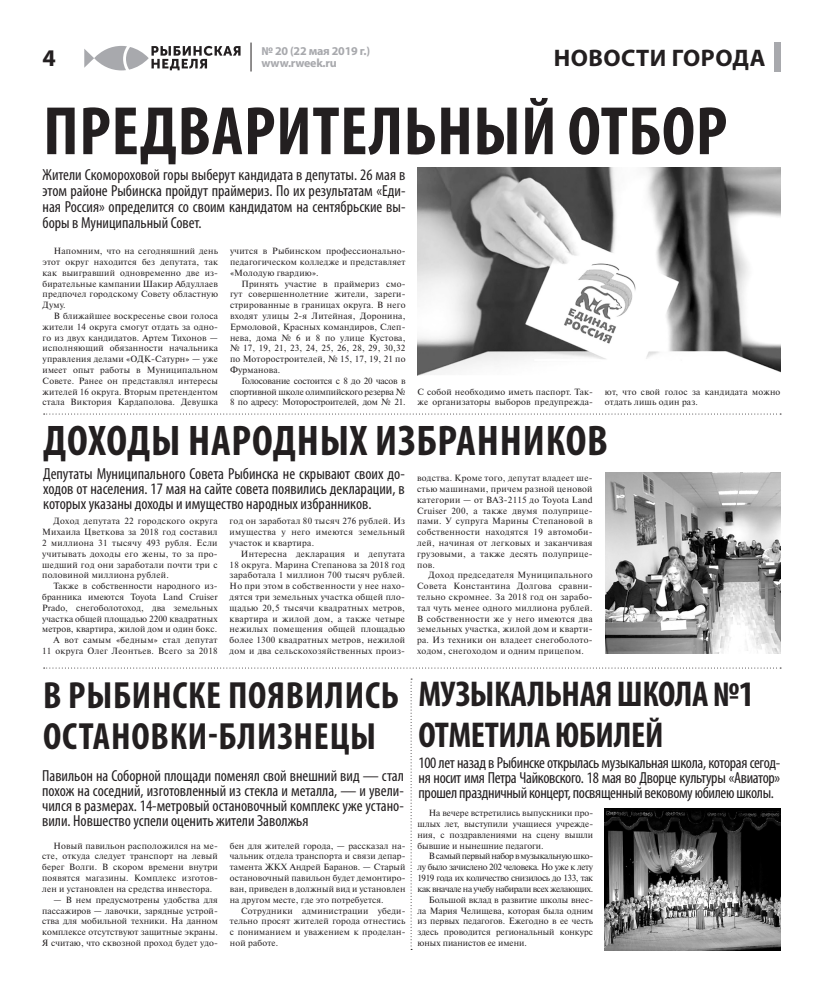
<style>
.page{position:relative;width:823px;height:993px;background:#fff}
.page>*{position:absolute;margin:0;border:0;box-sizing:border-box;transform-origin:0 0}
.Заголовок1{font:700 condensed 69px "Myriad Pro";letter-spacing:.01em;color:#231f20}
.Заголовок1-2{font:700 condensed 43px "Myriad Pro";letter-spacing:.02em;color:#231f20}
.Заголовок1-3{font:700 condensed 38px/41px "Myriad Pro";letter-spacing:.02em;color:#231f20}
.Заголовок1-4{font:700 condensed 36px/41px "Myriad Pro";letter-spacing:-.01em;color:#231f20}
.рубрика1{font:700 24px "Myriad Pro";letter-spacing:.02em;color:#231f20}
.Лид1{font:condensed 16px/15px "Myriad Pro";color:#231f20;text-align:justify}
.t1{font:700 12px/12px "Myriad Pro";letter-spacing:-.02em;color:#a8a9ad}
.Основной_текст1{font:9px/10.8px "Newton C";letter-spacing:.02em;color:#231f20;text-align:justify}
</style>
<div class="page">
<svg style="left:250px;top:43px;width:1px;height:28px"></svg>
<svg style="left:84px;top:46px;width:156px;height:24px"></svg>
<div style="left:773px;top:42px;width:7px;height:29px;background:#a8a9ad"></div>
<img style="left:417px;top:168px;width:363px;height:207px">
<svg style="left:44px;top:413px;width:736px;height:1px"></svg>
<svg style="left:44px;top:667px;width:736px;height:1px"></svg>
<svg style="left:410px;top:678px;width:2px;height:271px"></svg>
<img style="left:605px;top:473px;width:174px;height:180px">
<img style="left:604px;top:808px;width:176px;height:142px">
<p class="рубрика1" style="left:43px;top:42px;width:15px">4</p>
<h3 class="t1" style="left:261px;top:45px;width:110px">№ 20 (22 мая 2019 г.) www.rweek.ru</h3>
<p class="рубрика1" style="left:553px;top:42px;width:213px">НОВОСТИ ГОРОДА</p>
<p class="Заголовок1" style="left:43px;top:88px;width:685px">ПРЕДВАРИТЕЛЬНЫЙ ОТБОР</p>
<p class="Лид1" style="left:43px;top:166px;width:364px;line-height:16px">Жители Скомороховой горы выберут кандидата в депутаты. 26 мая в этом районе Рыбинска пройдут праймериз. По их результатам «Еди&shy;ная Россия» определится со своим кандидатом на сентябрьские вы&shy;боры в Муниципальный Совет.</p>
<p class="Основной_текст1" style="left:43px;top:245px;width:177px;text-indent:11px">Напомним, что на сегодняшний день этот округ находится без депутата, так как выигравший одновременно две из&shy;бирательные кампании Шакир Абдуллаев предпочел городскому Совету областную Думу.</p>
<p class="Основной_текст1" style="left:43px;top:310px;width:177px;text-indent:11px">В ближайшее воскресенье свои голоса жители 14 округа смогут отдать за одно&shy;го из двух кандидатов. Артем Тихонов — исполняющий обязанности начальника управления делами «ОДК-Сатурн» — уже имеет опыт работы в Муниципальном Совете. Ранее он представлял интересы жителей 16 округа. Вторым претендентом стала Виктория Кардаполова. Девушка</p>
<p class="Основной_текст1" style="left:230px;top:245px;width:177px">учится в Рыбинском профессионально&shy;педагогическом колледже и представляет «Молодую гвардию».</p>
<p class="Основной_текст1" style="left:230px;top:278px;width:177px;text-indent:11px">Принять участие в праймериз смо&shy;гут совершеннолетние жители, зареги&shy;стрированные в границах округа. В него входят улицы 2-я Литейная, Доронина, Ермоловой, Красных командиров, Слеп&shy;нева, дома № 6 и 8 по улице Кустова, № 17, 19, 21, 23, 24, 25, 26, 28, 29, 30,32 по Моторостроителей, № 15, 17, 19, 21 по Фурманова.</p>
<p class="Основной_текст1" style="left:230px;top:375px;width:177px;text-indent:11px">Голосование состоится с 8 до 20 часов в спортивной школе олимпийского резерва № 8 по адресу: Моторостроителей, дом № 21.</p>
<p class="Основной_текст1" style="left:417px;top:386px;width:177px">С собой необходимо иметь паспорт. Так&shy;же организаторы выборов предупрежда-</p>
<p class="Основной_текст1" style="left:604px;top:386px;width:177px">ют, что свой голос за кандидата можно отдать лишь один раз.</p>
<p class="Заголовок1-2" style="left:43px;top:414px;width:566px">ДОХОДЫ НАРОДНЫХ ИЗБРАННИКОВ</p>
<p class="Лид1" style="left:43px;top:465px;width:363px">Депутаты Муниципального Совета Рыбинска не скрывают своих до&shy;ходов от населения. 17 мая на сайте совета появились декларации, в которых указаны доходы и имущество народных избранников.</p>
<p class="Основной_текст1" style="left:42px;top:515px;width:177px;text-indent:11px">Доход депутата 22 городского округа Михаила Цветкова за 2018 год составил 2 миллиона 31 тысячу 493 рубля. Если учитывать доходы его жены, то за про&shy;шедший год они заработали почти три с половиной миллиона рублей.</p>
<p class="Основной_текст1" style="left:42px;top:580px;width:177px;text-indent:11px">Также в собственности народного из&shy;бранника имеются Toyota Land Cruiser Prado, снегоболотоход, два земельных участка общей площадью 2200 квадратных метров, квартира, жилой дом и один бокс.</p>
<p class="Основной_текст1" style="left:42px;top:634px;width:177px;text-align:right">А вот самым «бедным» стал депутат<br>11 округа Олег Леонтьев. Всего за 2018</p>
<p class="Основной_текст1" style="left:229px;top:515px;width:177px">год он заработал 80 тысяч 276 рублей. Из имущества у него имеются земельный участок и квартира.</p>
<p class="Основной_текст1" style="left:229px;top:548px;width:177px;text-indent:11px">Интересна декларация и депутата 18 округа. Марина Степанова за 2018 год заработала 1 миллион 700 тысяч рублей.<br>Но при этом в собственности у нее нахо&shy;дятся три земельных участка общей пло&shy;щадью 20,5 тысячи квадратных метров, квартира и жилой дом, а также четыре нежилых помещения общей площадью более 1300 квадратных метров, нежилой дом и два сельскохозяйственных произ-</p>
<p class="Заголовок1-3" style="left:43px;top:673px;width:357px">В РЫБИНСКЕ ПОЯВИЛИСЬ<br>ОСТАНОВКИ-БЛИЗНЕЦЫ</p>
<p class="Лид1" style="left:42px;top:767px;width:363px">Павильон на Соборной площади поменял свой внешний вид — стал похож на соседний, изготовленный из стекла и металла, — и увели&shy;чился в размерах. 14-метровый остановочный комплекс уже устано&shy;вили. Новшество успели оценить жители Заволжья</p>
<p class="Основной_текст1" style="left:42px;top:839px;width:177px;text-indent:11px">Новый павильон расположился на ме&shy;сте, откуда следует транспорт на левый берег Волги. В скором времени внутри появятся магазины. Комплекс изготов&shy;лен и установлен на средства инвестора.</p>
<p class="Основной_текст1" style="left:42px;top:893px;width:177px;text-indent:11px">— В нем предусмотрены удобства для пассажиров — лавочки, зарядные устрой&shy;ства для мобильной техники. На данном комплексе отсутствуют защитные экраны.<br>Я считаю, что сквозной проход будет удо-</p>
<p class="Основной_текст1" style="left:230px;top:839px;width:177px">бен для жителей города, — рассказал на&shy;чальник отдела транспорта и связи депар&shy;тамента ЖКХ Андрей Баранов. — Старый остановочный павильон будет демонтиро&shy;ван, приведен в должный вид и установлен на другом месте, где это потребуется.</p>
<p class="Основной_текст1" style="left:230px;top:904px;width:177px;text-indent:11px">Сотрудники администрации убеди&shy;тельно просят жителей города отнестись с пониманием и уважением к проделан&shy;ной работе.</p>
<p class="Основной_текст1" style="left:417px;top:472px;width:177px">водства. Кроме того, депутат владеет ше&shy;стью машинами, причем разной ценовой категории — от ВАЗ-2115 до Toyota Land Cruiser 200, а также двумя полуприце&shy;пами. У супруга Марины Степановой в собственности находятся 19 автомоби&shy;лей, начиная от легковых и заканчивая грузовыми, а также десять полуприце&shy;пов.</p>
<p class="Основной_текст1" style="left:417px;top:569px;width:177px;text-indent:11px">Доход председателя Муниципального Совета Константина Долгова сравни&shy;тельно скромнее. За 2018 год он зарабо&shy;тал чуть менее одного миллиона рублей.<br>В собственности же у него имеются два земельных участка, жилой дом и кварти&shy;ра. Из техники он владеет снегоболото&shy;ходом, снегоходом и одним прицепом.</p>
<p class="Заголовок1-4" style="left:418px;top:672px;width:337px">МУЗЫКАЛЬНАЯ ШКОЛА №1<br>ОТМЕТИЛА ЮБИЛЕЙ</p>
<p class="Лид1" style="left:418px;top:754px;width:363px">100 лет назад в Рыбинске открылась музыкальная школа, которая сегод&shy;ня носит имя Петра Чайковского. 18 мая во Дворце культуры «Авиатор» прошел праздничный концерт, посвященный вековому юбилею школы.</p>
<p class="Основной_текст1" style="left:417px;top:807px;width:177px;text-indent:11px">На вечере встретились выпускники про&shy;шлых лет, выступили учащиеся учрежде&shy;ния, с поздравлениями на сцену вышли бывшие и нынешние педагоги.</p>
<p class="Основной_текст1" style="left:417px;top:850px;width:177px;text-indent:11px">В самый первый набор в музыкальную шко&shy;лу было зачислено 202 человека. Но уже к лету 1919 года их количество снизилось до 133, так как вначале на учебу набирали всех желающих.</p>
<p class="Основной_текст1" style="left:417px;top:893px;width:177px;text-indent:11px">Большой вклад в развитие школы внес&shy;ла Мария Челищева, которая была одним из первых педагогов. Ежегодно в ее честь здесь проводится региональный конкурс юных пианистов ее имени.</p>
</div>
